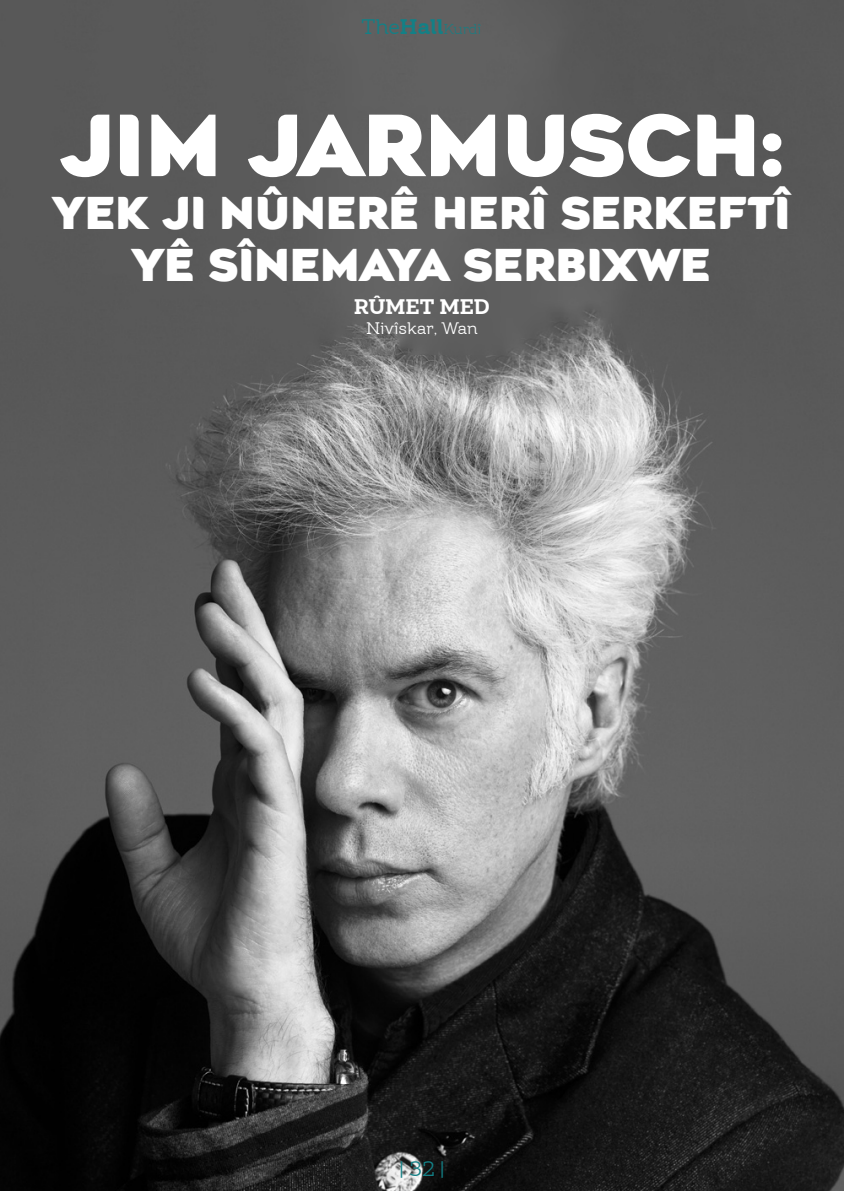
<style>
.page{position:relative;width:844px;height:1191px;background:#fff}
.page>*{position:absolute;margin:0;border:0;box-sizing:border-box;transform-origin:0 0}
.t1{font:900 84px "Agenor";color:#fff}
.t2{font:900 43.75px/52.5px "Agenor";color:#fff;text-align:center}
.t3{font:700 21px "Amazing Slab";color:#fff}
.t4{font:21px "Amazing Slab";color:#138086}
.t5{font:16.62px "Amazing Slab";color:#fff}
.t6{font:300 14.35px "Amazing Slab";letter-spacing:-.015em;color:#138086}
.s1{font-weight:400;font-size:21px}
.s2{font-weight:700;font-size:21px}
</style>
<div class="page">
<img style="left:0;top:0;width:843px;height:1191px">
<p class="t6" style="left:361px;top:19px;width:121px"><span class="s1">The</span><span class="s2">Hall</span>Kurdî</p>
<h1 class="t1" style="left:61px;top:91px;width:723px">JIM JARMUSCH:</h1>
<p class="t2" style="left:53px;top:188px;width:739px">YEK JI NÛNERÊ HERÎ SERKEFTÎ<br>YÊ SÎNEMAYA SERBIXWE</p>
<p class="t3" style="left:354px;top:291px;width:137px">RÛMET MED</p>
<p class="t5" style="left:366px;top:316px;width:113px">Nivîskar, Wan</p>
<p class="t4" style="left:399px;top:1153px;width:46px">| 32 |</p>
</div>
